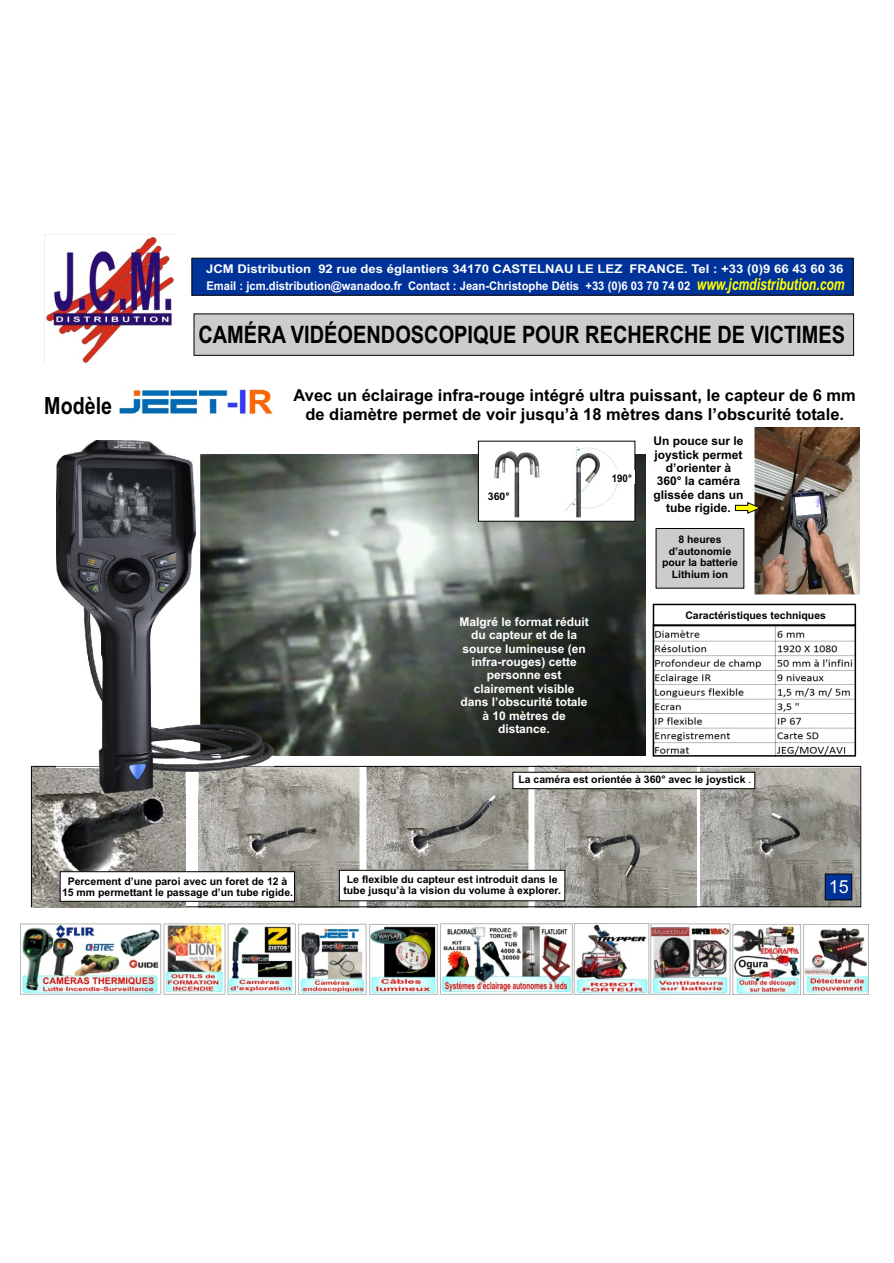
<style>
.page{position:relative;width:894px;height:1263px;background:#fff}
.page>*{position:absolute;margin:0;border:0;box-sizing:border-box;transform-origin:0 0}
.t1{font:700 24px "Arial";color:#000;scale:.83 1}
.t2{font:700 23.7px "Arial";color:#000;scale:.83 1}
.t3{font:18px "Arial";color:#fff}
.t4{font:700 16.5px/18.5px "Arial";color:#000;text-align:center}
.t5{font:italic 700 16.5px "Arial";color:#ff0;scale:.74 1}
.t6{font:700 12px/13.4px "Arial";color:#fff;text-align:center}
.t7{font:700 12px "Arial";color:#fff;scale:1.09 1}
.t8{font:700 12px "Arial";color:#fff;scale:.94 1}
.t9{font:700 12px/13.4px "Arial";color:#000;text-align:center}
.t10{font:700 10.5px/11.7px "Arial";color:#000;text-align:center}
.t11{font:700 10.5px "Arial";color:#000;scale:.92 1}
.s1{font-weight:400}
</style>
<div class="page">
<div style="left:656px;top:528px;width:88px;height:60px;background:#ccc;border:1px solid #000"></div>
<img style="left:273px;top:454px;width:373px;height:301px">
<div style="left:478px;top:441px;width:157px;height:80px;background:#fff"></div>
<img style="left:119px;top:389px;width:154px;height:26px">
<img style="left:754px;top:428px;width:106px;height:166px">
<img style="left:199px;top:768px;width:161px;height:137px">
<img style="left:366px;top:768px;width:163px;height:140px">
<img style="left:535px;top:768px;width:161px;height:137px">
<img style="left:700px;top:768px;width:159px;height:137px">
<div style="left:31px;top:766px;width:830px;height:141px;border:1px solid #000"></div>
<div style="left:513px;top:772px;width:242px;height:17px;background:#fff;border:1px solid #000"></div>
<div style="left:339px;top:870px;width:226px;height:31px;background:#fff;border:1px solid #000"></div>
<img style="left:495px;top:447px;width:123px;height:70px">
<div style="left:485px;top:488px;width:28px;height:14px;background:#fff"></div>
<div style="left:609px;top:470px;width:26px;height:14px;background:#fff"></div>
<svg style="left:735px;top:502px;width:26px;height:12px"></svg>
<img style="left:656px;top:628px;width:197px;height:126px">
<div style="left:653px;top:625px;width:203px;height:132px;border:2px solid #000"></div>
<div style="left:653px;top:604px;width:203px;height:22px;border:2px solid #000"></div>
<div style="left:825px;top:874px;width:27px;height:26px;background:#039;border:1px solid #000"></div>
<img style="left:32px;top:768px;width:154px;height:139px">
<div style="left:60px;top:872px;width:235px;height:29px;background:#fff"></div>
<img style="left:57px;top:441px;width:216px;height:352px">
<img style="left:21px;top:923px;width:847px;height:71px">
<img style="left:45px;top:234px;width:130px;height:129px">
<div style="left:194px;top:314px;width:660px;height:41px;background:#ccc"></div>
<div style="left:192px;top:258px;width:661px;height:37px;background:#039;border:1px solid #000"></div>
<p class="t7" style="left:206px;top:264px;width:586px">JCM Distribution 92 rue des églantiers 34170 CASTELNAU LE LEZ FRANCE. Tel : +33 (0)9 66 43 60 36</p>
<h3 class="t5" style="left:697px;top:278px;width:201px">www.jcmdistribution.com</h3>
<h1 class="t1" style="left:198px;top:326px;width:781px">CAMÉRA VIDÉOENDOSCOPIQUE POUR RECHERCHE DE VICTIMES</h1>
<p class="t8" style="left:206px;top:282px;width:516px">Email : jcm.distribution@wanadoo.fr Contact : Jean-Christophe Détis +33 (0)6 03 70 74 02</p>
<h2 class="t2" style="left:44px;top:397px;width:83px">Modèle</h2>
<h3 class="t4" style="left:294px;top:388px;width:564px">Avec un éclairage infra-rouge intégré ultra puissant, le capteur de 6 mm de diamètre permet de voir jusqu’à 18 mètres dans l’obscurité totale.</h3>
<p class="t10" style="left:488px;top:491px;width:23px">360°</p>
<p class="t6" style="left:459px;top:616px;width:131px">Malgré le format réduit du capteur et de la source lumineuse (en infra-rouges) cette personne est clairement visible dans l’obscurité totale à 10 mètres de distance.</p>
<p class="t11" style="left:612px;top:474px;width:23px">190°</p>
<p class="t9" style="left:653px;top:435px;width:92px">Un pouce sur le joystick permet d’orienter à<br>360° la caméra glissée dans un tube rigide.</p>
<p class="t10" style="left:662px;top:534px;width:77px">8 heures d’autonomie pour la batterie<br>Lithium ion</p>
<p class="t10" style="left:685px;top:611px;width:142px">Caractéristiques techniques</p>
<p class="t10" style="left:62px;top:876px;width:233px">Percement d’une paroi avec un foret de 12 à<br>15 mm permettant le passage d’un tube rigide.</p>
<p class="t10" style="left:518px;top:774px;width:235px">La caméra est orientée à 360° avec le joystick <span class="s1">.</span></p>
<p class="t10" style="left:343px;top:874px;width:219px">Le flexible du capteur est introduit dans le tube jusqu’à la vision du volume à explorer.</p>
<h3 class="t3" style="left:829px;top:880px;width:22px">15</h3>
</div>
